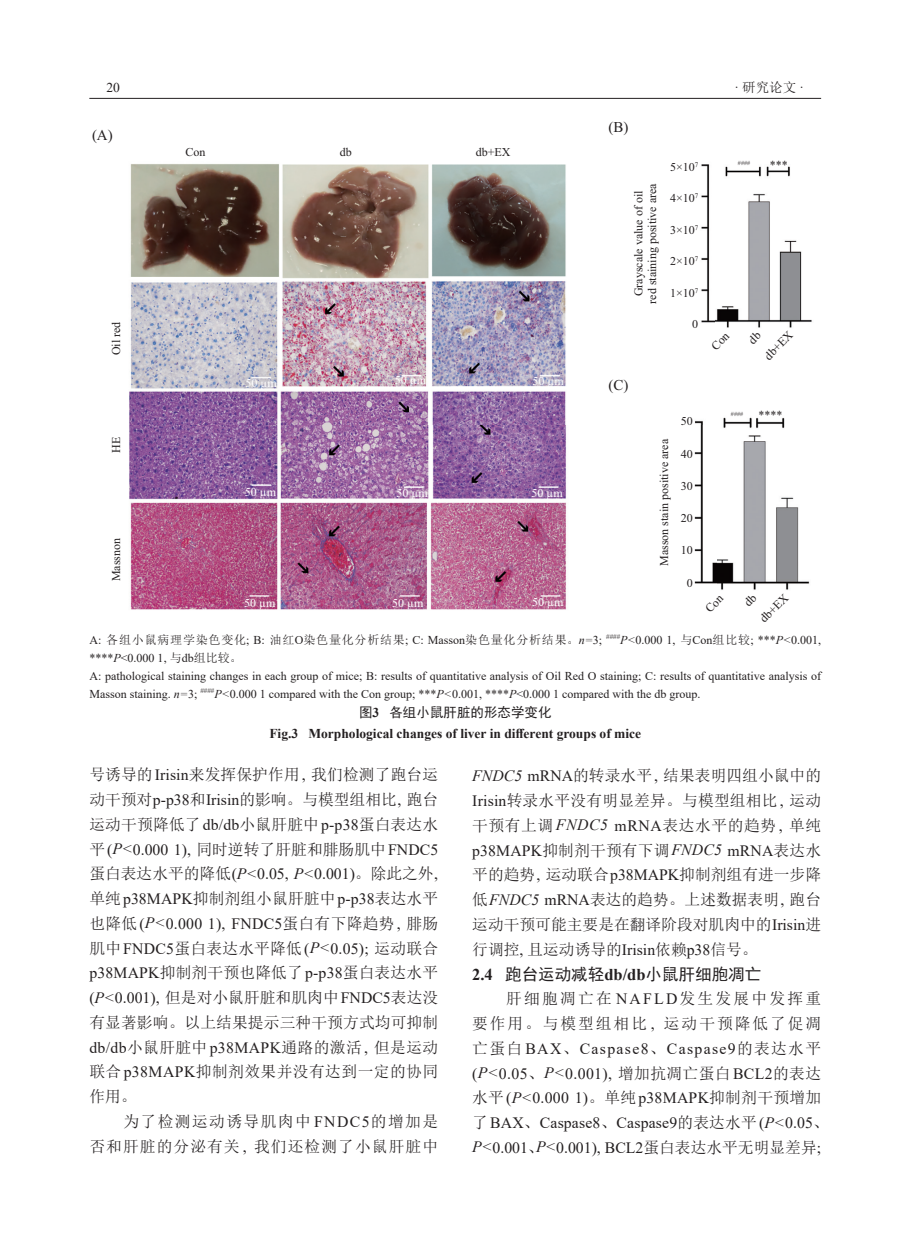
<style>
.page{position:relative;width:919px;height:1238px;background:#fff}
.page>*{position:absolute;margin:0;border:0;box-sizing:border-box;transform-origin:0 0}
.标题2{font:16.5px "Sim Hei";color:#231f20}
.正文{font:15.75px/24.8px "Sim Sun";letter-spacing:.025em;color:#231f20;text-align:justify}
.正文-2{font:15.75px/24.8px "Times New Roman";letter-spacing:.015em;color:#231f20}
.正文-3{font:15.75px/24.8px "Sim Sun";letter-spacing:.07em;color:#231f20;text-align:right}
.t1{font:15px "Times New Roman";color:#231f20}
.表头_图题{font:700 13.5px "Times New Roman";color:#231f20}
.表头_图题-2{font:13.5px "Sim Hei";color:#231f20}
.t2{font:13.5px "Sim Sun";color:#231f20}
.t3{font:13.5px "Times New Roman";color:#231f20}
.表格_图注{font:12px/22.5px "Times New Roman";color:#231f20}
.t4{font:12px "Times New Roman";color:#fff}
.t5{font:6.15px "Times New Roman";color:#231f20}
.s1{font-family:"Times New Roman"}
.s2{font-family:"Sim Sun"}
.s3{font-style:italic}
.s4{font-family:"Times New Roman";font-weight:700}
.s5{font-family:"Times New Roman";font-style:italic}
</style>
<div class="page">
<hr style="left:89px;top:98px;width:732px;height:1px;background:#231f20">
<img style="left:129px;top:164px;width:683px;height:446px">
<svg style="left:710px;top:332px;width:20px;height:18px"></svg>
<svg style="left:704px;top:595px;width:20px;height:15px"></svg>
<p class="t3" style="left:106px;top:78px;width:15px">20</p>
<p class="t2" style="left:734px;top:81px;width:71px"><span class="s1">·</span> 研究论文 <span class="s1">·</span></p>
<p class="t1" style="left:92px;top:129px;width:22px">(A)</p>
<p class="表格_图注" style="left:106px;top:355px;width:35px;rotate:-90deg">Oil red</p>
<p class="表格_图注" style="left:106px;top:453px;width:17px;rotate:-90deg">HE</p>
<p class="表格_图注" style="left:106px;top:581px;width:45px;rotate:-90deg">Massnon</p>
<p class="表格_图注" style="left:185px;top:142px;width:22px">Con</p>
<p class="表格_图注" style="left:340px;top:142px;width:13px">db</p>
<p class="表格_图注" style="left:475px;top:142px;width:36px">db+EX</p>
<p class="t4" style="left:245px;top:378px;width:33px">50 µm</p>
<p class="t4" style="left:395px;top:376px;width:33px">50 µm</p>
<p class="t4" style="left:532px;top:376px;width:33px">50 µm</p>
<p class="t4" style="left:245px;top:488px;width:33px">50 µm</p>
<p class="t4" style="left:396px;top:488px;width:33px">50 µm</p>
<p class="t4" style="left:531px;top:488px;width:33px">50 µm</p>
<p class="t4" style="left:244px;top:599px;width:33px">50 µm</p>
<p class="t4" style="left:392px;top:598px;width:33px">50 µm</p>
<p class="t4" style="left:532px;top:598px;width:33px">50 µm</p>
<p class="t1" style="left:608px;top:121px;width:21px">(B)</p>
<p class="表格_图注" style="left:633px;top:303px;width:122px;line-height:13.5px;text-align:center;rotate:-90deg">Grayscale value of oil red staining positive area</p>
<p class="表格_图注" style="left:670px;top:156px;width:30px">5×10<sup>7</sup></p>
<p class="表格_图注" style="left:670px;top:188px;width:30px">4×10<sup>7</sup></p>
<p class="表格_图注" style="left:670px;top:219px;width:30px">3×10<sup>7</sup></p>
<p class="表格_图注" style="left:670px;top:251px;width:30px">2×10<sup>7</sup></p>
<p class="表格_图注" style="left:670px;top:282px;width:30px">1×10<sup>7</sup></p>
<p class="表格_图注" style="left:692px;top:314px;width:7px">0</p>
<p class="t1" style="left:608px;top:379px;width:21px">(C)</p>
<p class="表格_图注" style="left:654px;top:566px;width:128px;rotate:-90deg">Masson stain positive area</p>
<p class="表格_图注" style="left:680px;top:411px;width:13px">50</p>
<p class="表格_图注" style="left:680px;top:443px;width:13px">40</p>
<p class="表格_图注" style="left:680px;top:476px;width:13px">30</p>
<p class="表格_图注" style="left:680px;top:508px;width:13px">20</p>
<p class="表格_图注" style="left:680px;top:540px;width:13px">10</p>
<p class="表格_图注" style="left:686px;top:572px;width:7px">0</p>
<p class="t5" style="left:737px;top:161px;width:14px">####</p>
<p class="表格_图注" style="left:769px;top:155px;width:19px">***</p>
<p class="表格_图注" style="left:743px;top:335px;width:36px;rotate:-45deg">db db+EX</p>
<p class="t5" style="left:730px;top:411px;width:14px">####</p>
<p class="表格_图注" style="left:758px;top:404px;width:25px">****</p>
<p class="表格_图注" style="left:738px;top:597px;width:36px;rotate:-45deg">db db+EX</p>
<p class="表格_图注" style="left:89px;top:630px;width:733px;line-height:18px">A: <span class="s2">各组小鼠病理学染色变化</span>; B: <span class="s2">油红</span>O<span class="s2">染色量化分析结果</span>; C: Masson<span class="s2">染色量化分析结果。</span><span class="s3">n=</span>3; <sup>####</sup><span class="s3">P&lt;</span>0.000 1, <span class="s2">与</span>Con<span class="s2">组比较</span>; ***<span class="s3">P&lt;</span>0.001, ****<span class="s3">P</span>&lt;0.000 1, <span class="s2">与</span>db<span class="s2">组比较。</span></p>
<p class="表格_图注" style="left:89px;top:666px;width:733px;line-height:18px">A: pathological staining changes in each group of mice; B: results of quantitative analysis of Oil Red O staining; C: results of quantitative analysis of<br>Masson staining. <span class="s3">n=</span>3; <sup>####</sup><span class="s3">P&lt;</span>0.000 1 compared with the Con group; ***<span class="s3">P&lt;</span>0.001, ****<span class="s3">P</span>&lt;0.000 1 compared with the db group.</p>
<p class="表头_图题-2" style="left:359px;top:705px;width:194px">图<span class="s4">3</span> 各组小鼠肝脏的形态学变化</p>
<p class="表头_图题" style="left:269px;top:723px;width:373px">Fig.3 Morphological changes of liver in different groups of mice</p>
<p class="正文" style="left:89px;top:762px;width:350px">号诱导的<span class="s1">Irisin</span>来发挥保护作用<span class="s1">,</span> 我们检测了跑台运动干预对<span class="s1">p-p38</span>和<span class="s1">Irisin</span>的影响。与模型组相比<span class="s1">,</span> 跑台运动干预降低了<span class="s1">db/db</span>小鼠肝脏中<span class="s1">p-p38</span>蛋白表达水平<span class="s1">(</span><span class="s5">P&lt;</span><span class="s1">0.000 1),</span> 同时逆转了肝脏和腓肠肌中<span class="s1">FNDC5</span>蛋白表达水平的降低<span class="s1">(</span><span class="s5">P&lt;</span><span class="s1">0.05,</span> <span class="s5">P&lt;</span><span class="s1">0.001)</span>。除此之外<span class="s1">,</span>单纯<span class="s1">p38MAPK</span>抑制剂组小鼠肝脏中<span class="s1">p-p38</span>表达水平也降低<span class="s1">(</span><span class="s5">P&lt;</span><span class="s1">0.000 1), FNDC5</span>蛋白有下降趋势<span class="s1">,</span> 腓肠肌中<span class="s1">FNDC5</span>蛋白表达水平降低<span class="s1">(</span><span class="s5">P&lt;</span><span class="s1">0.05);</span> 运动联合<span class="s1">p38MAPK</span>抑制剂干预也降低了<span class="s1">p-p38</span>蛋白表达水平<span class="s1">(</span><span class="s5">P&lt;</span><span class="s1">0.001),</span> 但是对小鼠肝脏和肌肉中<span class="s1">FNDC5</span>表达没有显著影响。以上结果提示三种干预方式均可抑制<span class="s1">db/db</span>小鼠肝脏中<span class="s1">p38MAPK</span>通路的激活<span class="s1">,</span> 但是运动联合<span class="s1">p38MAPK</span>抑制剂效果并没有达到一定的协同作用。</p>
<p class="正文-3" style="left:89px;top:1108px;width:350px">为了检测运动诱导肌肉中 <span class="s1">FNDC5</span>的增加是<br>否和肝脏的分泌有关 <span class="s1">,</span> 我们还检测了小鼠肝脏中</p>
<p class="正文" style="left:472px;top:763px;width:350px"><span class="s5">FNDC5</span> <span class="s1">mRNA</span>的转录水平<span class="s1">,</span> 结果表明四组小鼠中的<span class="s1">Irisin</span>转录水平没有明显差异。与模型组相比<span class="s1">,</span> 运动干预有上调<span class="s5">FNDC5</span> <span class="s1">mRNA</span>表达水平的趋势<span class="s1">,</span> 单纯<span class="s1">p38MAPK</span>抑制剂干预有下调<span class="s5">FNDC5</span> <span class="s1">mRNA</span>表达水平的趋势<span class="s1">,</span> 运动联合<span class="s1">p38MAPK</span>抑制剂组有进一步降低<span class="s5">FNDC5</span> <span class="s1">mRNA</span>表达的趋势。上述数据表明<span class="s1">,</span> 跑台运动干预可能主要是在翻译阶段对肌肉中的<span class="s1">Irisin</span>进行调控<span class="s1">,</span> 且运动诱导的<span class="s1">Irisin</span>依赖<span class="s1">p38</span>信号。</p>
<p class="标题2" style="left:472px;top:965px;width:290px"><span class="s4">2.4</span> 跑台运动减轻<span class="s4">db/db</span>小鼠肝细胞凋亡</p>
<p class="正文-2" style="left:472px;top:986px;width:358px;text-indent:34px"><span class="s2">肝细胞凋亡在</span> NAFLD<span class="s2">发生发展中发挥重要作用。与模型组相比</span> , <span class="s2">运动干预降低了促凋亡蛋白</span> BAX<span class="s2">、</span>Caspase8<span class="s2">、</span>Caspase9<span class="s2">的表达水平</span>(<span class="s3">P&lt;</span>0.05<span class="s2">、</span><span class="s3">P&lt;</span>0.001), <span class="s2">增加抗凋亡蛋白</span>BCL2<span class="s2">的表达水平</span>(<span class="s3">P&lt;</span>0.000 1)<span class="s2">。单纯</span>p38MAPK<span class="s2">抑制剂干预增加了</span>BAX<span class="s2">、</span>Caspase8<span class="s2">、</span>Caspase9<span class="s2">的表达水平</span>(<span class="s3">P&lt;</span>0.05<span class="s2">、</span><span class="s3">P&lt;</span>0.001<span class="s2">、</span><span class="s3">P&lt;</span>0.001), BCL2<span class="s2">蛋白表达水平无明显差异</span>;</p>
</div>
